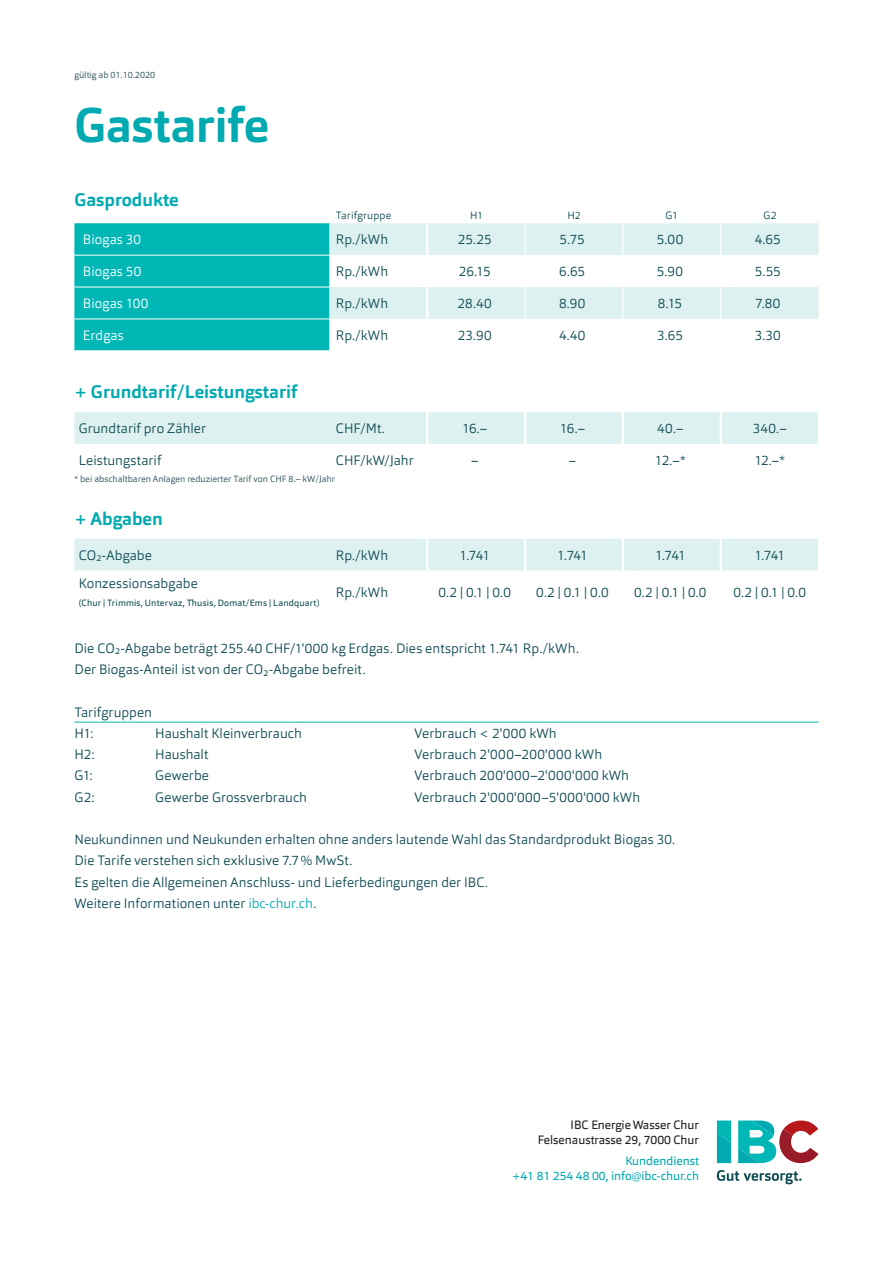
<style>
.page{position:relative;width:893px;height:1263px;background:#fff}
.page>*{position:absolute;margin:0;border:0;box-sizing:border-box;transform-origin:0 0}
.t1{font:700 48px "Orgon";letter-spacing:-.01em;color:#00aab0}
.t2{font:700 18px "Orgon";color:#00aab0}
.t3{font:300 13.5px/21.3px "Orgon";letter-spacing:.005em;color:#104c54}
.t4{font:300 13.5px "Orgon";letter-spacing:.01em;color:#fff}
.t5{font:12px/15px "Orgon";color:#231f20;text-align:right}
.t6{font:12px/15px "Orgon";color:#00aab0;text-align:right}
.t7{font:300 10.5px "Orgon";letter-spacing:.015em;color:#104c54}
.t8{font:9px "Orgon";color:#4a6972}
.t9{font:9px "Orgon";letter-spacing:.02em;color:#104c54}
.s1{color:#00aab0}
</style>
<div class="page">
<div style="left:74px;top:223px;width:256px;height:127px;background:#00b7b6"></div>
<div style="left:330px;top:223px;width:489px;height:32px;background:#ddf1f1"></div>
<div style="left:330px;top:287px;width:489px;height:32px;background:#ddf1f1"></div>
<hr style="left:426px;top:223px;width:2px;height:32px;background:#fff">
<hr style="left:426px;top:287px;width:2px;height:32px;background:#fff">
<hr style="left:525px;top:223px;width:1px;height:32px;background:#fff">
<hr style="left:622px;top:223px;width:1px;height:32px;background:#fff">
<hr style="left:720px;top:223px;width:1px;height:32px;background:#fff">
<hr style="left:525px;top:287px;width:1px;height:32px;background:#fff">
<hr style="left:622px;top:287px;width:1px;height:32px;background:#fff">
<hr style="left:720px;top:287px;width:1px;height:32px;background:#fff">
<hr style="left:74px;top:255px;width:256px;height:1px;background:#fff">
<hr style="left:74px;top:287px;width:256px;height:1px;background:#fff">
<hr style="left:74px;top:319px;width:256px;height:1px;background:#fff">
<div style="left:74px;top:412px;width:744px;height:32px;background:#ddf1f1"></div>
<hr style="left:426px;top:412px;width:2px;height:32px;background:#fff">
<hr style="left:524px;top:412px;width:2px;height:32px;background:#fff">
<hr style="left:622px;top:412px;width:2px;height:32px;background:#fff">
<hr style="left:720px;top:412px;width:2px;height:32px;background:#fff">
<hr style="left:74px;top:722px;width:745px;height:1px;background:#00b7b6">
<div style="left:74px;top:539px;width:744px;height:32px;background:#ddf1f1"></div>
<hr style="left:426px;top:539px;width:2px;height:32px;background:#fff">
<hr style="left:524px;top:539px;width:2px;height:32px;background:#fff">
<hr style="left:622px;top:539px;width:2px;height:32px;background:#fff">
<hr style="left:720px;top:539px;width:2px;height:32px;background:#fff">
<svg style="left:717px;top:1120px;width:14px;height:43px"></svg>
<svg style="left:738px;top:1120px;width:81px;height:43px"></svg>
<svg style="left:717px;top:1170px;width:84px;height:14px"></svg>
<p class="t8" style="left:74px;top:69px;width:82px">gültig ab 01.10.2020</p>
<h1 class="t1" style="left:74px;top:95px;width:196px">Gastarife</h1>
<h2 class="t2" style="left:74px;top:188px;width:106px">Gasprodukte</h2>
<p class="t7" style="left:336px;top:209px;width:57px">Tarifgruppe</p>
<p class="t7" style="left:470px;top:209px;width:15px">H1</p>
<p class="t7" style="left:567px;top:209px;width:15px">H2</p>
<p class="t7" style="left:666px;top:209px;width:14px">G1</p>
<p class="t7" style="left:763px;top:209px;width:15px">G2</p>
<p class="t4" style="left:83px;top:231px;width:60px">Biogas 30</p>
<p class="t3" style="left:336px;top:229px;width:54px">Rp./kWh</p>
<p class="t3" style="left:458px;top:229px;width:35px">25.25</p>
<p class="t3" style="left:560px;top:229px;width:27px">5.75</p>
<p class="t3" style="left:657px;top:229px;width:28px">5.00</p>
<p class="t3" style="left:755px;top:229px;width:27px">4.65</p>
<p class="t4" style="left:83px;top:263px;width:60px">Biogas 50</p>
<p class="t3" style="left:336px;top:261px;width:54px">Rp./kWh</p>
<p class="t3" style="left:459px;top:261px;width:33px">26.15</p>
<p class="t3" style="left:559px;top:261px;width:27px">6.65</p>
<p class="t3" style="left:657px;top:261px;width:28px">5.90</p>
<p class="t3" style="left:755px;top:261px;width:27px">5.55</p>
<p class="t4" style="left:83px;top:295px;width:67px">Biogas 100</p>
<p class="t3" style="left:336px;top:293px;width:54px">Rp./kWh</p>
<p class="t3" style="left:458px;top:293px;width:36px">28.40</p>
<p class="t3" style="left:559px;top:293px;width:28px">8.90</p>
<p class="t3" style="left:658px;top:293px;width:26px">8.15</p>
<p class="t3" style="left:755px;top:293px;width:27px">7.80</p>
<p class="t4" style="left:83px;top:327px;width:42px">Erdgas</p>
<p class="t3" style="left:336px;top:324px;width:54px">Rp./kWh</p>
<p class="t3" style="left:458px;top:324px;width:35px">23.90</p>
<p class="t3" style="left:559px;top:324px;width:28px">4.40</p>
<p class="t3" style="left:657px;top:324px;width:27px">3.65</p>
<p class="t3" style="left:755px;top:324px;width:28px">3.30</p>
<h2 class="t2" style="left:74px;top:380px;width:224px">+ Grundtarif/Leistungstarif</h2>
<p class="t3" style="left:79px;top:418px;width:129px">Grundtarif pro Zähler</p>
<p class="t3" style="left:336px;top:418px;width:50px">CHF/Mt.</p>
<p class="t3" style="left:462px;top:418px;width:27px">16.–</p>
<p class="t3" style="left:560px;top:418px;width:27px">16.–</p>
<p class="t3" style="left:657px;top:418px;width:28px">40.–</p>
<p class="t3" style="left:753px;top:418px;width:36px">340.–</p>
<p class="t3" style="left:79px;top:450px;width:84px">Leistungstarif</p>
<p class="t3" style="left:336px;top:450px;width:79px">CHF/kW/Jahr</p>
<p class="t3" style="left:471px;top:450px;width:9px">–</p>
<p class="t3" style="left:569px;top:450px;width:9px">–</p>
<p class="t3" style="left:655px;top:450px;width:32px">12.–*</p>
<p class="t3" style="left:754px;top:450px;width:32px">12.–*</p>
<p class="t8" style="left:74px;top:473px;width:262px">* bei abschaltbaren Anlagen reduzierter Tarif von CHF 8.– kW/Jahr</p>
<h2 class="t2" style="left:74px;top:507px;width:90px">+ Abgaben</h2>
<p class="t3" style="left:79px;top:544px;width:75px">CO2-Abgabe</p>
<p class="t3" style="left:336px;top:544px;width:54px">Rp./kWh</p>
<p class="t3" style="left:459px;top:544px;width:32px">1.741</p>
<p class="t3" style="left:557px;top:544px;width:32px">1.741</p>
<p class="t3" style="left:655px;top:544px;width:32px">1.741</p>
<p class="t3" style="left:754px;top:544px;width:32px">1.741</p>
<p class="t3" style="left:79px;top:573px;width:121px">Konzessionsabgabe</p>
<p class="t9" style="left:79px;top:597px;width:242px">(Chur | Trimmis, Untervaz, Thusis, Domat/Ems | Landquart)</p>
<p class="t3" style="left:336px;top:582px;width:54px">Rp./kWh</p>
<p class="t3" style="left:438px;top:582px;width:74px">0.2 | 0.1 | 0.0</p>
<p class="t3" style="left:536px;top:582px;width:74px">0.2 | 0.1 | 0.0</p>
<p class="t3" style="left:634px;top:582px;width:74px">0.2 | 0.1 | 0.0</p>
<p class="t3" style="left:733px;top:582px;width:74px">0.2 | 0.1 | 0.0</p>
<p class="t3" style="left:74px;top:637px;width:506px">Die CO2-Abgabe beträgt 255.40 CHF/1'000 kg Erdgas. Dies entspricht 1.741 Rp./kWh.<br>Der Biogas-Anteil ist von der CO2-Abgabe befreit.</p>
<p class="t3" style="left:74px;top:701px;width:79px">Tarifgruppen<br>H1:</p>
<p class="t3" style="left:155px;top:722px;width:148px">Haushalt Kleinverbrauch</p>
<p class="t3" style="left:415px;top:722px;width:144px">Verbrauch &lt; 2'000 kWh</p>
<p class="t3" style="left:74px;top:744px;width:22px">H2:</p>
<p class="t3" style="left:155px;top:744px;width:55px">Haushalt</p>
<p class="t3" style="left:415px;top:744px;width:189px">Verbrauch 2'000–200'000 kWh</p>
<p class="t3" style="left:74px;top:765px;width:20px">G1:</p>
<p class="t3" style="left:155px;top:765px;width:55px">Gewerbe</p>
<p class="t3" style="left:415px;top:765px;width:216px">Verbrauch 200'000–2'000'000 kWh</p>
<p class="t3" style="left:74px;top:786px;width:22px">G2:</p>
<p class="t3" style="left:155px;top:786px;width:153px">Gewerbe Grossverbrauch</p>
<p class="t3" style="left:415px;top:786px;width:227px">Verbrauch 2'000'000–5'000'000 kWh</p>
<p class="t3" style="left:74px;top:829px;width:602px">Neukundinnen und Neukunden erhalten ohne anders lautende Wahl das Standardprodukt Biogas 30.<br>Die Tarife verstehen sich exklusive 7.7% MwSt.<br>Es gelten die Allgemeinen Anschluss- und Lieferbedingungen der IBC.<br>Weitere Informationen unter <span class="s1">ibc-chur.ch</span>.</p>
<p class="t5" style="left:538px;top:1117px;width:163px">IBC Energie Wasser Chur<br>Felsenaustrasse 29, 7000 Chur</p>
<p class="t6" style="left:512px;top:1153px;width:189px">Kundendienst<br>+41 81 254 48 00, info@ibc-chur.ch</p>
</div>
